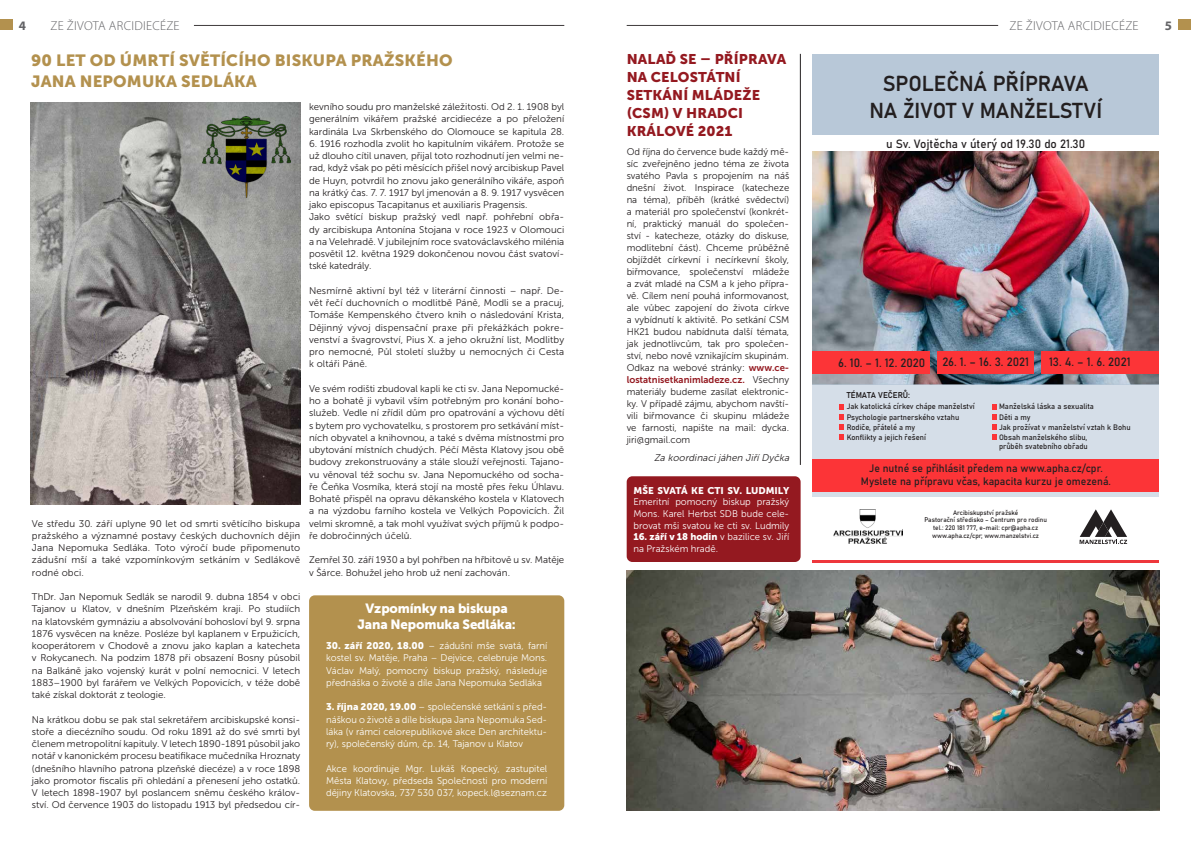
<style>
.page{position:relative;width:1191px;height:842px;background:#fff}
.page>*{position:absolute;margin:0;border:0;box-sizing:border-box;transform-origin:0 0}
.t1{font:21.4px/26.7px "Bahnschrift";letter-spacing:-.005em;color:#231f20;text-align:center}
.t2{font:16.2px/20.8px "Museo Sans 900";letter-spacing:.01em;color:#b3914e}
.t3{font:14px/18px "Museo Sans 900";letter-spacing:.01em;color:#941920}
.t4{font:13.3px/16px "Museo Sans 900";letter-spacing:-.01em;color:#fff;text-align:center}
.t5{font:300 13px "Myriad Pro";letter-spacing:.02em;color:#636366}
.t6{font:700 13px "Myriad Pro";color:#636366}
.t7{font:11.9px "Bahnschrift";color:#231f20}
.t8{font:10.7px/12.8px "Bahnschrift";color:#231f20;text-align:center}
.t9{font:9.7px/12.2px "Museo Sans 300";color:#231f20;text-align:justify}
.t10{font:9.7px/12.2px "Museo Sans 300";color:#fff;text-align:justify}
.t11{font:9.7px "Museo Sans 700";color:#941920}
.t12{font:italic 9.7px "Museo Sans 300";color:#231f20}
.t13{font:9.7px "Museo Sans 900";color:#fff}
.t14{font:8.3px "Bahnschrift";letter-spacing:-.005em;color:#231f20}
.t15{font:7.7px/10.1px "Bahnschrift";color:#231f20}
.t16{font:6.5px/7.8px "Bahnschrift";color:#231f20;text-align:center}
.s1{font-family:"Museo Sans 900"}
.s2{font-family:"Museo Sans 700";color:#941920}
.s3{font-family:"Museo Sans 300";color:#231f20}
</style>
<div class="page">
<div style="left:309px;top:595px;width:255px;height:216px;background:#b3914e;border-radius:6px"></div>
<div style="left:0;top:20px;width:12px;height:10px;background:#b3914e"></div>
<div style="left:1178px;top:20px;width:13px;height:10px;background:#b3914e"></div>
<hr style="left:194px;top:25px;width:370px;height:1px;background:#231f20">
<hr style="left:626px;top:25px;width:372px;height:1px;background:#231f20">
<img style="left:30px;top:102px;width:270px;height:403px">
<img style="left:812px;top:151px;width:347px;height:233px">
<div style="left:812px;top:54px;width:347px;height:82px;background:#b8c8d8"></div>
<div style="left:812px;top:384px;width:347px;height:113px;background:#d5dee8"></div>
<div style="left:937px;top:351px;width:97px;height:22px;background:#fc3437"></div>
<div style="left:812px;top:351px;width:118px;height:22px;background:#fc3437"></div>
<div style="left:1041px;top:351px;width:118px;height:22px;background:#fc3437"></div>
<div style="left:812px;top:459px;width:347px;height:33px;background:#fc3437"></div>
<svg style="left:839px;top:404px;width:5px;height:36px"></svg>
<svg style="left:992px;top:404px;width:4px;height:35px"></svg>
<svg style="left:1079px;top:509px;width:48px;height:35px"></svg>
<img style="left:833px;top:509px;width:69px;height:35px">
<hr style="left:812px;top:560px;width:347px;height:3px;background:#ee373c">
<img style="left:203px;top:116px;width:87px;height:82px">
<img style="left:626px;top:571px;width:533px;height:240px">
<hr style="left:800px;top:54px;width:1px;height:411px;background:#231f20">
<div style="left:626px;top:476px;width:174px;height:86px;background:#941920;border-radius:6px"></div>
<h3 class="t6" style="left:19px;top:17px;width:9px">4</h3>
<h3 class="t5" style="left:50px;top:18px;width:131px">ZE ŽIVOTA ARCIDIECÉZE</h3>
<h3 class="t5" style="left:1009px;top:18px;width:131px">ZE ŽIVOTA ARCIDIECÉZE</h3>
<h3 class="t6" style="left:1164px;top:17px;width:9px">5</h3>
<h2 class="t2" style="left:31px;top:50px;width:423px">90 LET OD ÚMRTÍ SVĚTÍCÍHO BISKUPA PRAŽSKÉHO<br>JANA NEPOMUKA SEDLÁKA</h2>
<p class="t9" style="left:32px;top:517px;width:270px">Ve středu 30. září uplyne 90 let od smrti světícího biskupa pražského a významné postavy českých duchovních dějin Jana Nepomuka Sedláka. Toto výročí bude připomenuto zádušní mší a také vzpomínkovým setkáním v Sedlákově rodné obci.</p>
<p class="t9" style="left:32px;top:591px;width:270px">ThDr. Jan Nepomuk Sedlák se narodil 9. dubna 1854 v obci Tajanov u Klatov, v dnešním Plzeňském kraji. Po studiích na klatovském gymnáziu a absolvování bohosloví byl 9. srpna 1876 vysvěcen na kněze. Posléze byl kaplanem v Erpužicích, kooperátorem v Chodově a znovu jako kaplan a katecheta v Rokycanech. Na podzim 1878 při obsazení Bosny působil na Balkáně jako vojenský kurát v polní nemocnici. V letech 1883–1900 byl farářem ve Velkých Popovicích, v téže době také získal doktorát z teologie.</p>
<p class="t9" style="left:32px;top:713px;width:270px">Na krátkou dobu se pak stal sekretářem arcibiskupské konsi&shy;stoře a diecézního soudu. Od roku 1891 až do své smrti byl členem metropolitní kapituly. V letech 1890-1891 působil jako notář v kanonickém procesu beatifikace mučedníka Hroznaty (dnešního hlavního patrona plzeňské diecéze) a v roce 1898 jako promotor fiscalis při ohledání a přenesení jeho ostatků.<br>V letech 1898-1907 byl poslancem sněmu českého králov&shy;ství. Od července 1903 do listopadu 1913 byl předsedou cír-</p>
<p class="t9" style="left:309px;top:101px;width:257px">kevního soudu pro manželské záležitosti. Od 2. 1. 1908 byl generálním vikářem pražské arcidiecéze a po přeložení kardinála Lva Skrbenského do Olomouce se kapitula 28.</p>
<p class="t9" style="left:309px;top:138px;width:257px;text-align:left">6. 1916 rozhodla zvolit ho kapitulním vikářem. Protože se už dlouho cítil unaven, přijal toto rozhodnutí jen velmi ne&shy;rad, když však po pěti měsících přišel nový arcibiskup Pavel de Huyn, potvrdil ho znovu jako generálního vikáře, aspoň na krátký čas. 7. 7. 1917 byl jmenován a 8. 9. 1917 vysvěcen jako episcopus Tacapitanus et auxiliaris Pragensis.<br>Jako světící biskup pražský vedl např. pohřební obřa&shy;dy arcibiskupa Antonína Stojana v roce 1923 v Olomouci a na Velehradě. V jubilejním roce svatováclavského milénia posvětil 12. května 1929 dokončenou novou část svatoví&shy;tské katedrály.</p>
<p class="t9" style="left:309px;top:285px;width:257px">Nesmírně aktivní byl též v literární činnosti – např. De&shy;vět řečí duchovních o modlitbě Páně, Modli se a pracuj, Tomáše Kempenského čtvero knih o následování Krista, Dějinný vývoj dispensační praxe při překážkách pokre&shy;venství a švagrovství, Pius X. a jeho okružní list, Modlitby pro nemocné, Půl století služby u nemocných či Cesta k oltáři Páně.</p>
<p class="t9" style="left:309px;top:382px;width:257px">Ve svém rodišti zbudoval kapli ke cti sv. Jana Nepomucké&shy;ho a bohatě ji vybavil vším potřebným pro konání boho&shy;služeb. Vedle ní zřídil dům pro opatrování a výchovu dětí s bytem pro vychovatelku, s prostorem pro setkávání míst&shy;ních obyvatel a knihovnou, a také s dvěma místnostmi pro ubytování místních chudých. Péčí Města Klatovy jsou obě budovy zrekonstruovány a stále slouží veřejnosti. Tajano&shy;vu věnoval též sochu sv. Jana Nepomuckého od socha&shy;ře Čeňka Vosmíka, která stojí na mostě přes řeku Úhlavu.<br>Bohatě přispěl na opravu děkanského kostela v Klatovech a na výzdobu farního kostela ve Velkých Popovicích. Žil velmi skromně, a tak mohl využívat svých příjmů k podpo&shy;ře dobročinných účelů.</p>
<p class="t9" style="left:309px;top:554px;width:257px">Zemřel 30. září 1930 a byl pohřben na hřbitově u sv. Matěje v Šárce. Bohužel jeho hrob už není zachován.</p>
<h3 class="t4" style="left:357px;top:600px;width:160px">Vzpomínky na biskupa<br>Jana Nepomuka Sedláka:</h3>
<p class="t10" style="left:326px;top:640px;width:223px"><span class="s1">30. září 2020, 18.00</span> – zádušní mše svatá, farní kostel sv. Matěje, Praha – Dejvice, celebruje Mons.<br>Václav Malý, pomocný biskup pražský, následuje přednáška o životě a díle Jana Nepomuka Sedláka</p>
<p class="t10" style="left:326px;top:701px;width:223px"><span class="s1">3. října 2020, 19.00</span> – společenské setkání s před&shy;náškou o životě a díle biskupa Jana Nepomuka Sed&shy;láka (v rámci celorepublikové akce Den architektu&shy;ry), společenský dům, čp. 14, Tajanov u Klatov</p>
<p class="t10" style="left:326px;top:762px;width:223px">Akce koordinuje Mgr. Lukáš Kopecký, zastupitel Města Klatovy, předseda Společnosti pro moderní dějiny Klatovska, 737 530 037, kopeck.l@seznam.cz</p>
<h3 class="t3" style="left:626px;top:50px;width:161px">NALAĎ SE – PŘÍPRAVA<br>NA CELOSTÁTNÍ<br>SETKÁNÍ MLÁDEŽE (CSM) V HRADCI<br>KRÁLOVÉ 2021</h3>
<p class="t9" style="left:626px;top:146px;width:164px">Od října do července bude každý mě&shy;síc zveřejněno jedno téma ze života svatého Pavla s propojením na náš dnešní život. Inspirace (katecheze na téma), příběh (krátké svědectví) a materiál pro společenství (konkrét&shy;ní, praktický manuál do společen&shy;ství - katecheze, otázky do diskuse, modlitební část). Chceme průběžně objíždět církevní i necírkevní školy, biřmovance, společenství mládeže a zvát mladé na CSM a k jeho přípra&shy;vě. Cílem není pouhá informovanost, ale vůbec zapojení do života církve a vybídnutí k aktivitě. Po setkání CSM HK21 budou nabídnuta další témata, jak jednotlivcům, tak pro společen&shy;ství, nebo nově vznikajícím skupinám.<br>Odkaz na webové stránky: <span class="s2">www.ce-</span></p>
<p class="t11" style="left:626px;top:374px;width:164px">lostatnisetkanimladeze.cz. <span class="s3">Všechny</span></p>
<p class="t9" style="left:626px;top:386px;width:164px">materiály budeme zasílat elektronic&shy;ky. V případě zájmu, abychom navští&shy;vili biřmovance či skupinu mládeže ve farnosti, napište na mail: dycka. jiri@gmail.com</p>
<p class="t12" style="left:654px;top:452px;width:139px">Za koordinacijáhen JiříDyčka</p>
<p class="t13" style="left:633px;top:485px;width:157px">MŠE SVATÁ KE CTI SV. LUDMILY</p>
<p class="t10" style="left:633px;top:496px;width:157px;line-height:11.6px">Emeritní pomocný biskup pražský Mons. Karel Herbst SDB bude cele&shy;brovat mši svatou ke cti sv. Ludmily</p>
<p class="t10" style="left:633px;top:531px;width:157px;line-height:11.6px"><span class="s1">16. září v 18 hodin</span> v bazilice sv. Jiří na Pražském hradě.</p>
<h1 class="t1" style="left:869px;top:70px;width:234px">SPOLEČNÁ PŘÍPRAVA<br>NA ŽIVOT V MANŽELSTVÍ</h1>
<p class="t7" style="left:886px;top:136px;width:201px">u Sv. Vojtěcha v úterý od 19.30 do 21.30</p>
<p class="t7" style="left:838px;top:355px;width:89px">6. 10. – 1. 12. 2020</p>
<p class="t7" style="left:942px;top:355px;width:88px">26. 1. – 16. 3. 2021</p>
<p class="t7" style="left:1049px;top:355px;width:83px">13. 4. – 1. 6. 2021</p>
<p class="t14" style="left:846px;top:389px;width:65px">TÉMATA VEČERŮ:</p>
<p class="t15" style="left:846px;top:401px;width:130px;line-height:10.6px">Jak katolická církev chápe manželství<br>Psychologie partnerského vztahu</p>
<p class="t15" style="left:846px;top:422px;width:81px;line-height:10.6px">Rodiče, přátelé a my<br>Konflikty a jejich řešení</p>
<p class="t15" style="left:999px;top:402px;width:133px">Manželská láska a sexualita<br>Děti a my<br>Jak prožívat v manželství vztah k Bohu<br>Obsah manželského slibu,</p>
<p class="t15" style="left:999px;top:441px;width:90px">průběh svatebního obřadu</p>
<p class="t8" style="left:861px;top:462px;width:252px">Je nutné se přihlásit předem na www.apha.cz/cpr.<br>Myslete na přípravu včas, kapacita kurzu je omezená.</p>
<p class="t16" style="left:924px;top:508px;width:124px">Arcibiskupství pražské<br>Pastorační středisko – Centrum pro rodinu tel.: 220 181 777, e-mail: cpr@apha.cz www.apha.cz/cpr; www.manzelstvi.cz</p>
</div>
